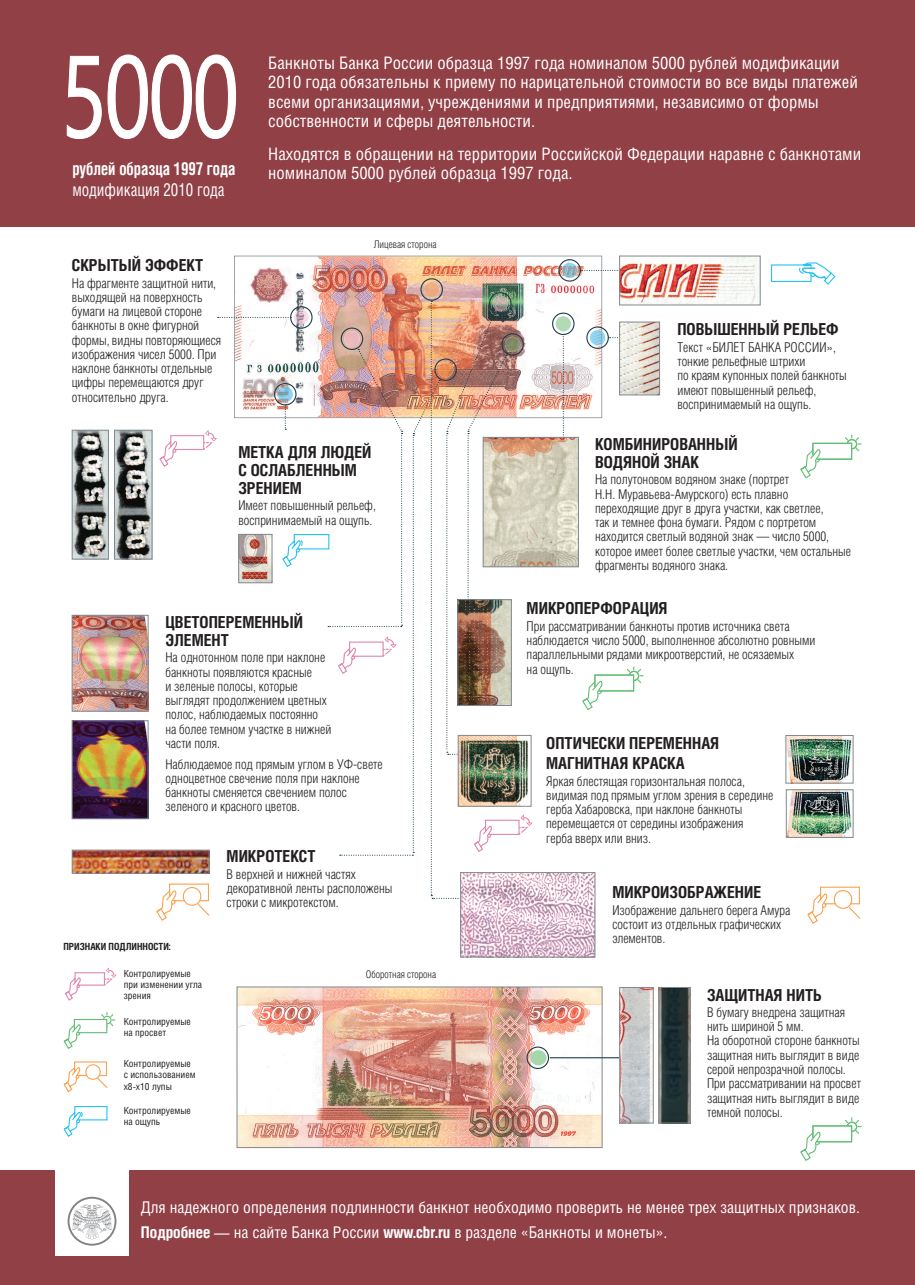
<style>
.page{position:relative;width:915px;height:1285px;background:#fff}
.page>*{position:absolute;margin:0;border:0;box-sizing:border-box;transform-origin:0 0}
.t1{font:115.27px "Gadugi";color:#fff;scale:.75 1}
.t2{font:700 17.85px "Helios Cond C";color:#fff;scale:.87 1}
.t3{font:17.85px "Helios Cond";color:#fff;scale:.87 1}
.t4{font:17.25px/19.5px "Helios Cond";color:#fff}
.t5{font:700 16.5px/18px "Helios Cond C";color:#231f20}
.t6{font:16.12px/24.2px "Helios Cond";color:#fff}
.t7{font:13.5px/14.2px "Helios Cond Light C";color:#231f20}
.t8{font:10.5px "Helios Cond Light C";color:#231f20}
.t9{font:9.82px/11.2px "Helios Cond";color:#231f20}
.t10{font:700 9.82px "Helios Cond C";color:#231f20}
.s1{font-family:"Helios Cond C";font-weight:700}
</style>
<div class="page">
<div style="left:0;top:0;width:914px;height:226px;background:#914046"></div>
<div style="left:0;top:1169px;width:914px;height:115px;background:#914046"></div>
<img style="left:238px;top:988px;width:362px;height:157px">
<div style="left:236px;top:986px;width:366px;height:161px;border:1px solid #80898f"></div>
<img style="left:234px;top:255px;width:368px;height:163px">
<svg style="left:67px;top:56px;width:35px;height:83px"></svg>
<svg style="left:108px;top:55px;width:128px;height:84px"></svg>
<svg style="left:800px;top:1117px;width:62px;height:44px"></svg>
<svg style="left:800px;top:434px;width:62px;height:45px"></svg>
<svg style="left:582px;top:666px;width:62px;height:44px"></svg>
<hr style="left:549px;top:1056px;width:78px;height:2px;background:#1e3f4d">
<img style="left:530px;top:1049px;width:16px;height:16px">
<div style="left:526px;top:1046px;width:23px;height:22px;border:1px solid #1e3f4d;border-radius:50%"></div>
<svg style="left:580px;top:270px;width:38px;height:1px"></svg>
<img style="left:562px;top:263px;width:15px;height:15px;border-radius:8px">
<div style="left:558px;top:259px;width:22px;height:22px;border:1px solid #1e3f4d;border-radius:50%"></div>
<img style="left:589px;top:330px;width:12px;height:15px">
<svg style="left:601px;top:331px;width:17px;height:13px"></svg>
<div style="left:586px;top:326px;width:22px;height:23px;border:1px solid #1e3f4d;border-radius:50%"></div>
<svg style="left:562px;top:335px;width:2px;height:102px"></svg>
<img style="left:555px;top:316px;width:15px;height:15px;border-radius:8px">
<div style="left:552px;top:312px;width:22px;height:23px;border:1px solid #1e3f4d;border-radius:50%"></div>
<img style="left:492px;top:295px;width:15px;height:16px;border-radius:8px">
<div style="left:489px;top:292px;width:22px;height:22px;border:1px solid #1e3f4d;border-radius:50%"></div>
<img style="left:74px;top:851px;width:81px;height:20px">
<div style="left:72px;top:849px;width:137px;height:24px;border:1px solid #80898f"></div>
<img style="left:621px;top:257px;width:137px;height:46px">
<div style="left:619px;top:255px;width:141px;height:50px;border:1px solid #80898f"></div>
<svg style="left:771px;top:262px;width:65px;height:23px"></svg>
<svg style="left:807px;top:886px;width:54px;height:38px"></svg>
<svg style="left:64px;top:967px;width:53px;height:34px"></svg>
<svg style="left:63px;top:1012px;width:53px;height:37px"></svg>
<svg style="left:63px;top:1061px;width:45px;height:31px"></svg>
<svg style="left:63px;top:1106px;width:45px;height:31px"></svg>
<img style="left:621px;top:988px;width:30px;height:133px">
<div style="left:619px;top:986px;width:34px;height:137px;border:1px solid #80898f"></div>
<img style="left:660px;top:988px;width:28px;height:133px">
<div style="left:658px;top:986px;width:32px;height:137px;border:1px solid #80898f"></div>
<img style="left:621px;top:323px;width:36px;height:70px">
<div style="left:619px;top:321px;width:40px;height:74px;border:1px solid #80898f"></div>
<img style="left:116px;top:432px;width:34px;height:125px">
<div style="left:114px;top:430px;width:38px;height:129px;border:1px solid #80898f"></div>
<img style="left:74px;top:432px;width:33px;height:125px">
<div style="left:72px;top:430px;width:37px;height:129px;border:1px solid #80898f"></div>
<img style="left:534px;top:439px;width:42px;height:126px">
<div style="left:482px;top:437px;width:96px;height:130px;border:1px solid #80898f"></div>
<img style="left:787px;top:737px;width:64px;height:44px">
<div style="left:785px;top:735px;width:68px;height:48px;border:1px solid #80898f"></div>
<img style="left:424px;top:282px;width:15px;height:15px;border-radius:8px">
<div style="left:420px;top:278px;width:23px;height:23px;border:1px solid #1e3f4d;border-radius:50%"></div>
<svg style="left:155px;top:301px;width:379px;height:620px"></svg>
<img style="left:294px;top:310px;width:15px;height:15px;border-radius:7px">
<div style="left:290px;top:306px;width:22px;height:22px;border:1px solid #1e3f4d;border-radius:50%"></div>
<img style="left:74px;top:617px;width:72px;height:92px">
<div style="left:72px;top:615px;width:76px;height:96px;border:1px solid #80898f"></div>
<img style="left:240px;top:536px;width:30px;height:45px">
<div style="left:238px;top:534px;width:34px;height:49px;border:1px solid #80898f"></div>
<div style="left:55px;top:1165px;width:74px;height:90px;background:#fff"></div>
<svg style="left:67px;top:1196px;width:49px;height:49px"></svg>
<img style="left:74px;top:722px;width:72px;height:95px">
<div style="left:72px;top:720px;width:76px;height:99px;border:1px solid #80898f"></div>
<img style="left:460px;top:737px;width:69px;height:67px">
<div style="left:458px;top:735px;width:73px;height:71px;border:1px solid #80898f"></div>
<img style="left:787px;top:791px;width:64px;height:44px">
<div style="left:785px;top:789px;width:68px;height:48px;border:1px solid #80898f"></div>
<img style="left:462px;top:874px;width:131px;height:81px">
<div style="left:460px;top:872px;width:135px;height:85px;border:1px solid #80898f"></div>
<img style="left:459px;top:601px;width:50px;height:102px">
<div style="left:457px;top:599px;width:54px;height:106px;border:1px solid #80898f"></div>
<h1 class="t1" style="left:60px;top:27px;width:240px">5000</h1>
<h2 class="t2" style="left:72px;top:158px;width:189px">рублей образца 1997 года</h2>
<h2 class="t3" style="left:72px;top:179px;width:176px">модификация 2010 года</h2>
<p class="t5" style="left:72px;top:256px;width:133px">СКРЫТЫЙ ЭФФЕКТ</p>
<p class="t7" style="left:72px;top:275px;width:151px">На фрагменте за щитной нити, выходящей на поверхность бумаги на лицевой стороне банк ноты в окне фигурной формы, видны повторяющиеся изображения чисел 5000. При наклоне банкноты отдельные цифры перемещаются друг относительно друга.</p>
<p class="t4" style="left:268px;top:53px;width:591px">Банкноты Банка России образца 1997 года номиналом 5000 рублей модификации 2010 года обязательны к приему по нарицатель ной стоимости во все виды платежей всеми ор ганизациями, учреждениями и предприятиями, независимо от формы собственности и сферы деятельности.</p>
<p class="t4" style="left:268px;top:143px;width:594px">Находятся в обращении на терри тории Российской Федерации наравне с банкно тами номиналом 5000 рублей образца 1997 года.</p>
<p class="t8" style="left:373px;top:238px;width:64px">Лицевая сторона</p>
<p class="t5" style="left:677px;top:320px;width:163px">ПОВЫШЕННЫЙ РЕЛЬЕФ</p>
<p class="t7" style="left:677px;top:340px;width:171px">Текст «БИЛЕТ БАНКА РОССИИ», тонкие рельефные штрихи<br>по краям купонных полей банкноты имеют повышенный рельеф, воспринимаемый на ощупь.</p>
<p class="t5" style="left:238px;top:443px;width:135px">МЕТКА ДЛЯ ЛЮДЕЙ<br>С ОСЛАБЛЕННЫМ<br>ЗРЕНИЕМ</p>
<p class="t7" style="left:238px;top:498px;width:139px">Имеет повышенный рельеф, воспринимаемый на ощупь.</p>
<p class="t5" style="left:165px;top:613px;width:139px">ЦВЕТОПЕРЕМЕННЫЙ<br>ЭЛЕМЕНТ</p>
<p class="t7" style="left:165px;top:650px;width:167px">На однотонном поле при наклоне банкноты появляются красные<br>и зеленые полосы, которые выглядят продолжени ем цветных полос, наблюдаемых посто янно на более темном участке в нижней части поля.</p>
<p class="t7" style="left:165px;top:756px;width:219px">Наблюдаемое под прямым углом в УФ-свете одно цветное свечение поля при наклоне банкноты сменяется свечением полос зеленого и красного цветов.</p>
<p class="t10" style="left:63px;top:941px;width:109px">ПРИЗНАКИ ПОДЛИННОСТИ:</p>
<p class="t9" style="left:124px;top:967px;width:80px">Контролируемые при изменении угла зрения</p>
<p class="t9" style="left:124px;top:1015px;width:69px">Контролируемые на просвет</p>
<p class="t9" style="left:124px;top:1057px;width:73px">Контролируемые с использованием х8-х10 лупы</p>
<p class="t9" style="left:124px;top:1103px;width:69px">Контролируемые на ощупь</p>
<p class="t5" style="left:226px;top:847px;width:90px">МИКРОТЕКСТ</p>
<p class="t7" style="left:226px;top:866px;width:167px">В верхней и нижней частях декоративной ленты расположены строки с микротекстом.</p>
<p class="t8" style="left:366px;top:968px;width:72px">Оборотная сторона</p>
<p class="t5" style="left:595px;top:435px;width:144px">КОМБИНИРОВАННЫЙ<br>ВОДЯНОЙ ЗНАК</p>
<p class="t7" style="left:595px;top:472px;width:257px">На полутоновом водяном знаке (портрет<br>Н.Н. Муравьева-Амур ского) есть плавно переходящие друг в друга участки, как светлее,<br>так и темнее фона бумаги. Рядом с портретом<br>на ходится светлый водя ной знак — число 5000, которое имеет более светлые участки, чем остальные фрагменты водяного знака.</p>
<p class="t5" style="left:526px;top:599px;width:142px">МИКРОПЕРФОРАЦИЯ</p>
<p class="t7" style="left:526px;top:618px;width:290px">При рассматривании банкноты против источника света наблюдается число 5000, выполненное абсолютно ровными параллельными рядами микроотверстий, не осязаемых<br>на ощупь.</p>
<p class="t5" style="left:546px;top:732px;width:174px;line-height:20.1px">ОПТИЧЕСКИ ПЕРЕМЕННАЯ<br>МАГНИТНАЯ КРАСКА</p>
<p class="t7" style="left:546px;top:773px;width:228px">Яркая блестящая горизонтальная полоса, видимая под прямым углом зрения в середине герба Хабаровска, при наклоне банкноты перемещается от сере дины изображения<br>герба вверх или вниз.</p>
<p class="t5" style="left:612px;top:883px;width:150px">МИКРОИЗОБРАЖЕНИЕ</p>
<p class="t7" style="left:612px;top:902px;width:179px">Изображение дальнего берега Амура состоит из отдельных графических элементов.</p>
<p class="t5" style="left:706px;top:985px;width:116px">ЗАЩИТНАЯ НИТЬ</p>
<p class="t7" style="left:706px;top:1004px;width:155px">В бумагу внедрена защитная нить шириной 5 мм.<br>На оборотной стороне банкноты защитная нить выглядит в виде серой непрозрачной полосы.<br>При рассматривании на просвет защитная нить выглядит в виде темной полосы.</p>
<p class="t6" style="left:141px;top:1194px;width:720px">Для надежного определения подлинности банкнот необходимо проверить не ме нее трех защитных признаков.<br><span class="s1">Подробнее</span> — на сайте Банка России <span class="s1">www.cbr.ru</span> в разделе «Банкноты и монеты».</p>
</div>
